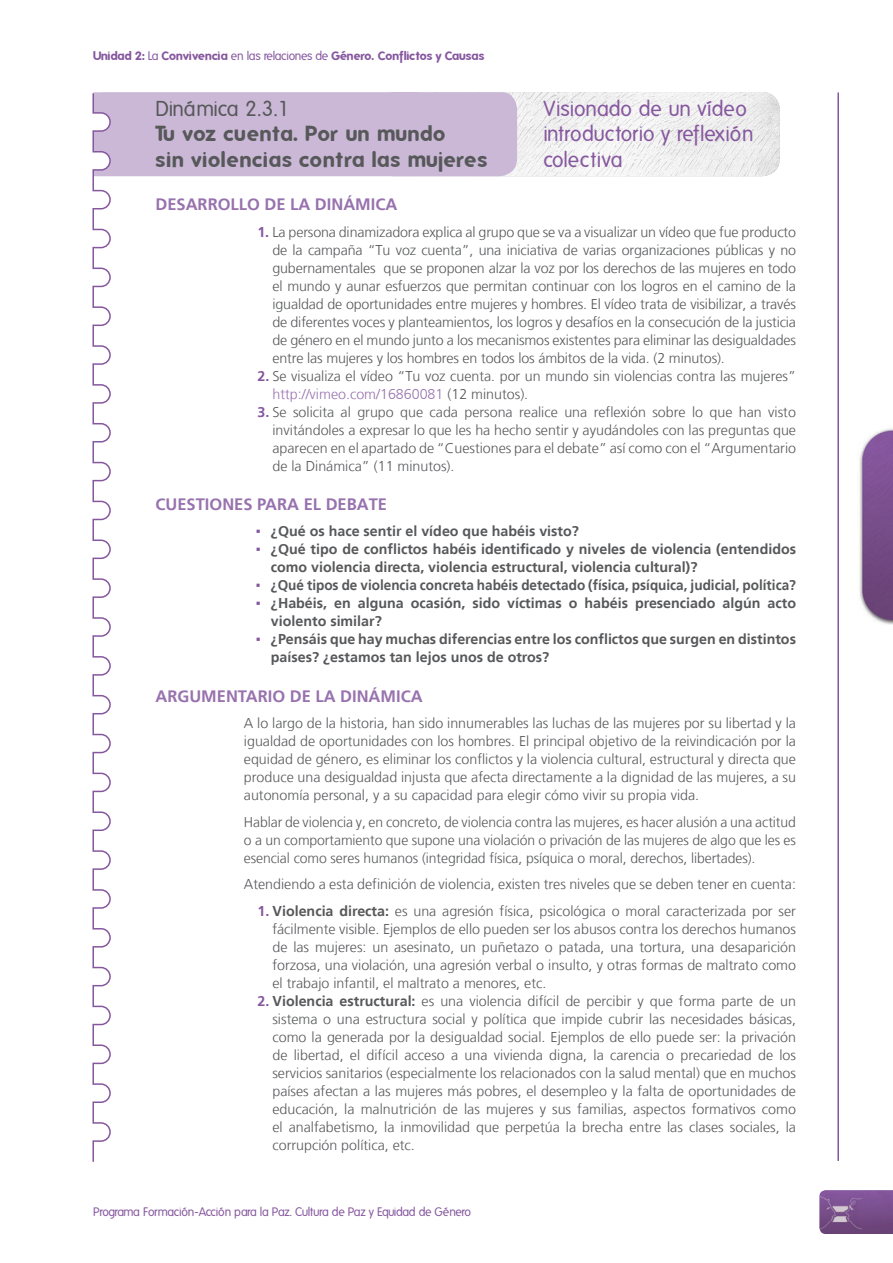
<style>
.page{position:relative;width:893px;height:1263px;background:#fff}
.page>*{position:absolute;margin:0;border:0;box-sizing:border-box;transform-origin:0 0}
.titulos_2_pastillas{font:700 21px/25.2px "Folks";letter-spacing:.03em;color:#57585a}
.titulo_2{font:21px/25.2px "Folks";letter-spacing:-.005em;color:#86579f}
.cuerpo_simple{font:700 16.5px "Frutiger LT";color:#9872ae}
.LISTAS_FICHAS_NUMERA{font:300 14.25px/18px "Frutiger LT";color:#57585a;text-align:justify}
.listas_fichas{font:300 14.25px/18px "Frutiger LT";color:#57585a;text-align:justify}
.listas_fichas-2{font:700 14.25px/18px "Frutiger LT";color:#57585a}
.listas_fichas-3{font:700 14.25px "Frutiger LT";color:#57585a;scale:.95 1}
.t1{font:700 12px "Folks";color:#86579f}
.t2{font:12px "Folks";letter-spacing:-.035em;color:#86579f}
.s1{font-weight:400}
.s2{font-weight:700;color:#86579f}
.s3{color:#9872ae}
.s4{font-family:"Arial";font-weight:400;color:#86579f}
.s5{font-weight:700}
</style>
<div class="page">
<img style="left:859px;top:428px;width:34px;height:196px">
<img style="left:819px;top:1190px;width:74px;height:44px">
<img style="left:517px;top:92px;width:263px;height:84px">
<hr style="left:837px;top:92px;width:2px;height:1069px;background:#86579f">
<svg style="left:92px;top:92px;width:425px;height:1070px"></svg>
<p class="t1" style="left:93px;top:49px;width:393px">Unidad 2: <span class="s1">La</span> Convivencia <span class="s1">en las relaciones de</span> Género. Conflictos y Causas</p>
<p class="titulo_2" style="left:543px;top:97px;width:212px">Visionado de un vídeo introductorio y reflexión colectiva</p>
<p class="titulos_2_pastillas" style="left:155px;top:96px;width:334px"><span class="s1">Dinámica 2.3.1<br></span>Tu voz cuenta. Por un mundo<br>sin violencias contra las mujeres</p>
<p class="cuerpo_simple" style="left:155px;top:195px;width:244px">DESARROLLO DE LA DINÁMICA</p>
<p class="LISTAS_FICHAS_NUMERA" style="left:272px;top:223px;width:525px;text-indent:-15px"><span class="s2">1.</span> La persona dinamizadora explica al grupo que se va a visualizar un vídeo que fue producto de la campaña “Tu voz cuenta”, una iniciativa de varias organizaciones públicas y no gubernamentales que se proponen alzar la voz por los derechos de las mujeres en todo el mundo y aunar esfuerzos que permitan continuar con los logros en el camino de la igualdad de oportunidades entre mujeres y hombres. El vídeo trata de visibilizar, a través de diferentes voces y planteamientos, los logros y desafíos en la consecución de la justicia de género en el mundo junto a los mecanismos existentes para eliminar las desigualdades entre las mujeres y los hombres en todos los ámbitos de la vida. (2 minutos).</p>
<p class="LISTAS_FICHAS_NUMERA" style="left:272px;top:367px;width:525px;text-indent:-15px"><span class="s2">2.</span> Se visualiza el vídeo “Tu voz cuenta. por un mundo sin violencias contra las mujeres” <span class="s3">http://vimeo.com/16860081</span> (12 minutos).</p>
<p class="LISTAS_FICHAS_NUMERA" style="left:272px;top:403px;width:525px;text-indent:-15px"><span class="s2">3.</span> Se solicita al grupo que cada persona realice una reflexión sobre lo que han visto invitándoles a expresar lo que les ha hecho sentir y ayudándoles con las preguntas que aparecen en el apartado de “Cuestiones para el debate” así como con el “Argumentario de la Dinámica” (11 minutos).</p>
<p class="cuerpo_simple" style="left:155px;top:494px;width:233px">CUESTIONES PARA EL DEBATE</p>
<p class="listas_fichas-2" style="left:256px;top:523px;width:325px"><span class="s4">▪</span> ¿Qué os hace sentir el vídeo que habéis visto?</p>
<p class="listas_fichas-2" style="left:271px;top:541px;width:527px;text-indent:-15px"><span class="s4">▪</span> ¿Qué tipo de conflictos habéis identificado y niveles de violencia (entendidos como violencia directa, violencia estructural, violencia cultural)?</p>
<p class="listas_fichas-3" style="left:256px;top:577px;width:570px"><span class="s4">▪</span> ¿Qué tipos de violencia concreta habéis detectado (física, psíquica, judicial, política?</p>
<p class="listas_fichas-2" style="left:271px;top:595px;width:527px;text-indent:-15px"><span class="s4">▪</span> ¿Habéis, en alguna ocasión, sido víctimas o habéis presenciado algún acto violento similar?</p>
<p class="listas_fichas-2" style="left:271px;top:631px;width:527px;text-indent:-15px"><span class="s4">▪</span> ¿Pensáis que hay muchas diferencias entre los conflictos que surgen en distintos países? ¿estamos tan lejos unos de otros?</p>
<p class="cuerpo_simple" style="left:155px;top:686px;width:269px">ARGUMENTARIO DE LA DINÁMICA</p>
<p class="listas_fichas" style="left:244px;top:714px;width:554px">A lo largo de la historia, han sido innumerables las luchas de las mujeres por su libertad y la igualdad de oportunidades con los hombres. El principal objetivo de la reivindicación por la equidad de género, es eliminar los conflictos y la violencia cultural, estructural y directa que produce una desigualdad injusta que afecta directamente a la dignidad de las mujeres, a su autonomía personal, y a su capacidad para elegir cómo vivir su propia vida.</p>
<p class="listas_fichas" style="left:244px;top:813px;width:554px">Hablar de violencia y, en concreto, de violencia contra las mujeres, es hacer alusión a una actitud o a un comportamiento que supone una violación o privación de las mujeres de algo que les es esencial como seres humanos (integridad física, psíquica o moral, derechos, libertades).</p>
<p class="listas_fichas" style="left:244px;top:875px;width:554px">Atendiendo a esta definición de violencia, existen tres niveles que se deben tener en cuenta:</p>
<p class="LISTAS_FICHAS_NUMERA" style="left:272px;top:902px;width:525px;text-indent:-15px"><span class="s2">1.</span> <span class="s5">Violencia directa:</span> es una agresión física, psicológica o moral caracterizada por ser fácilmente visible. Ejemplos de ello pueden ser los abusos contra los derechos humanos de las mujeres: un asesinato, un puñetazo o patada, una tortura, una desaparición forzosa, una violación, una agresión verbal o insulto, y otras formas de maltrato como el trabajo infantil, el maltrato a menores, etc.</p>
<p class="LISTAS_FICHAS_NUMERA" style="left:272px;top:992px;width:525px;text-indent:-15px"><span class="s2">2.</span> <span class="s5">Violencia estructural:</span> es una violencia difícil de percibir y que forma parte de un sistema o una estructura social y política que impide cubrir las necesidades básicas, como la generada por la desigualdad social. Ejemplos de ello puede ser: la privación de libertad, el difícil acceso a una vivienda digna, la carencia o precariedad de los servicios sanitarios (especialmente los relacionados con la salud mental) que en muchos países afectan a las mujeres más pobres, el desempleo y la falta de oportunidades de educación, la malnutrición de las mujeres y sus familias, aspectos formativos como el analfabetismo, la inmovilidad que perpetúa la brecha entre las clases sociales, la corrupción política, etc.</p>
<p class="t2" style="left:93px;top:1205px;width:380px">Programa Formación-Acción para la Paz. Cultura de Paz y Equidad de Género</p>
</div>
